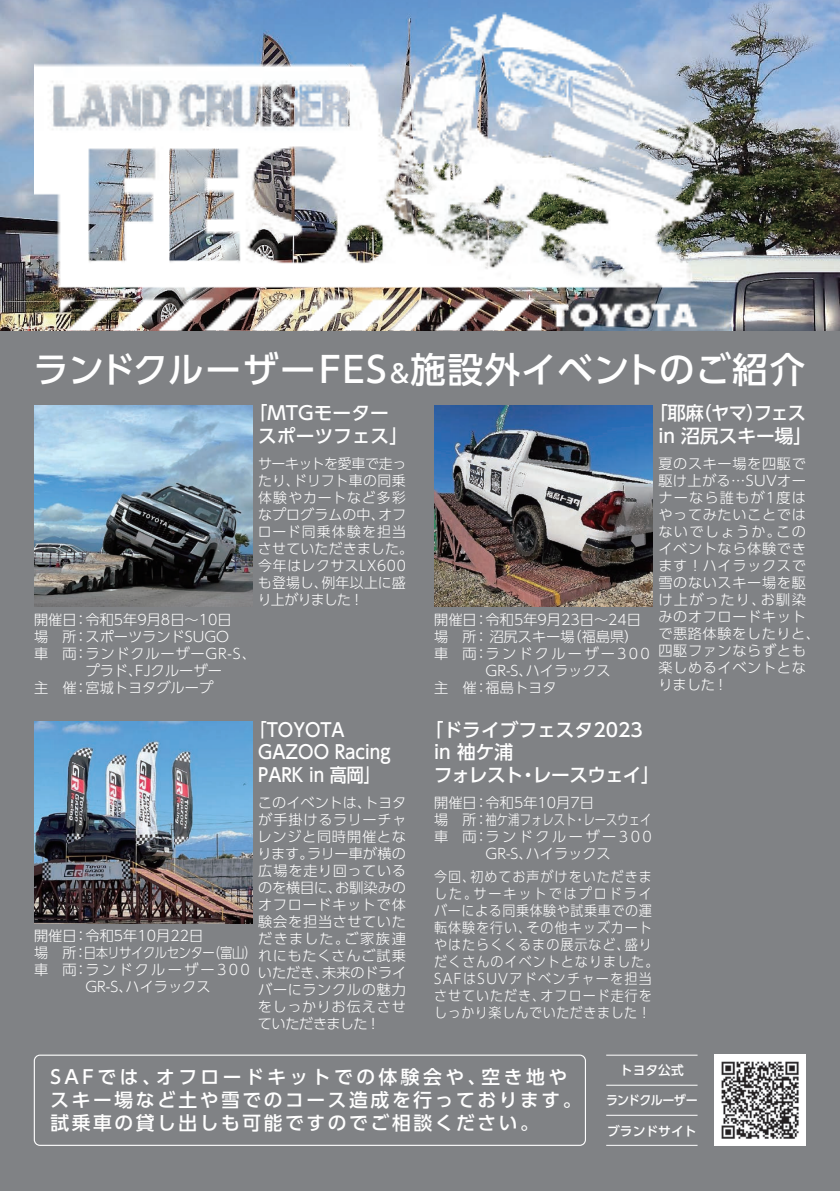
<style>
.page{position:relative;width:840px;height:1191px;background:#fff}
.page>*{position:absolute;margin:0;border:0;box-sizing:border-box;transform-origin:0 0}
.t1{font:500 35.4px "UD Shin Go Pr 6";letter-spacing:.04em;color:#fff}
.t2{font:500 18.8px/22.6px "UD Shin Go Pr 6";letter-spacing:.14em;color:#fff}
.t3{font:500 18.8px/22.6px "UD Shin Go Pr 6";color:#fff}
.t4{font:500 18.8px/22.6px "UD Shin Go Pr 6";color:#fff;scale:.91 1}
.t5{font:300 14.2px/17px "UD Shin Go Pr 6";letter-spacing:.045em;color:#fff}
.t6{font:300 14.2px "UD Shin Go Pr 6";color:#fff}
.t7{font:300 14.2px/17px "UD Shin Go Pr 6";letter-spacing:.075em;color:#fff;scale:.92 1}
.t8{font:300 14.2px/17px "UD Shin Go Pr 6";letter-spacing:.02em;color:#fff}
.t9{font:300 14.2px "UD Shin Go Pr 6";letter-spacing:.16em;color:#fff}
.t10{font:300 14.2px "UD Shin Go Pr 6";letter-spacing:-.035em;color:#fff}
.t11{font:300 14.2px "UD Shin Go Pr 6";letter-spacing:.175em;color:#fff}
.t12{font:500 12.8px "UD Shin Go Pr 6";color:#fff}
.t13{font:500 12.8px "UD Shin Go Pr 6";letter-spacing:-.05em;color:#fff;scale:.94 1}
.s1{font-size:24.8px}
</style>
<div class="page">
<div style="left:0;top:0;width:839px;height:1191px;background:#808285"></div>
<img style="left:0;top:0;width:839px;height:330px">
<img style="left:34px;top:0;width:786px;height:330px">
<img style="left:714px;top:1054px;width:91px;height:91px">
<div style="left:34px;top:1054px;width:551px;height:91px;border:1px solid #fff;border-radius:6px"></div>
<hr style="left:606px;top:1054px;width:91px;height:1px;background:#fff">
<hr style="left:606px;top:1115px;width:91px;height:1px;background:#fff">
<hr style="left:606px;top:1084px;width:91px;height:1px;background:#fff">
<hr style="left:606px;top:1145px;width:91px;height:1px;background:#fff">
<img style="left:34px;top:405px;width:218px;height:202px">
<img style="left:434px;top:405px;width:218px;height:202px">
<img style="left:34px;top:722px;width:218px;height:201px">
<h1 class="t1" style="left:33px;top:341px;width:773px">ランドクルーザーFES<span class="s1">＆</span>施設外イベントのご紹介</h1>
<p class="t6" style="left:34px;top:608px;width:199px">開催日：令和5年9月8日～10日</p>
<p class="t6" style="left:34px;top:625px;width:196px">場　所：スポーツランドSUGO</p>
<p class="t5" style="left:34px;top:644px;width:223px">車　両：ランドクルーザーGR-S、</p>
<p class="t6" style="left:85px;top:659px;width:138px">プラド、FJクルーザー</p>
<p class="t6" style="left:34px;top:676px;width:180px">主　催：宮城トヨタグループ</p>
<h2 class="t3" style="left:258px;top:401px;width:151px;text-indent:-9px">「MTGモータースポーツフェス」</h2>
<p class="t8" style="left:257px;top:454px;width:157px">サーキットを愛車で走ったり、ドリフト車の同乗体験やカートなど多彩なプログラムの中、オフロード同乗体験を担当させていただきました。今年はレクサスLX600も登場し、例年以上に盛り上がりました！</p>
<p class="t6" style="left:34px;top:924px;width:171px">開催日：令和5年10月22日</p>
<p class="t10" style="left:34px;top:941px;width:224px">場　所：日本リサイクルセンター（富山）</p>
<p class="t9" style="left:34px;top:958px;width:217px">車　両：ランドクルーザー300</p>
<p class="t6" style="left:85px;top:975px;width:127px">GR-S、ハイラックス</p>
<h2 class="t4" style="left:258px;top:718px;width:147px;text-indent:-8px">「TOYOTA<br>GAZOO Racing<br>PARK in 高岡」</h2>
<p class="t5" style="left:257px;top:793px;width:150px;text-align:justify">このイベントは、トヨタが手掛けるラリーチャレンジと同時開催となります。ラリー車が横の広場を走り回っているのを横目に、お馴染みのオフロードキットで体験会を担当させていただきました。ご家族連れにもたくさんご試乗いただき、未来のドライバーにランクルの魅力をしっかりお伝えさせていただきました！</p>
<p class="t6" style="left:434px;top:608px;width:208px">開催日：令和5年9月23日～24日</p>
<p class="t6" style="left:434px;top:625px;width:206px">場　所： 沼尻スキー場（福島県）</p>
<p class="t9" style="left:434px;top:642px;width:217px">車　両：ランドクルーザー300</p>
<p class="t6" style="left:485px;top:659px;width:127px">GR-S、ハイラックス</p>
<p class="t5" style="left:434px;top:678px;width:124px">主　催：福島トヨタ</p>
<h2 class="t3" style="left:648px;top:401px;width:165px;text-align:center">「耶麻（ヤマ）フェスin 沼尻スキー場」</h2>
<p class="t5" style="left:658px;top:454px;width:163px">夏のスキー場を四駆で駆け上がる…SUVオーナーなら誰もが1度はやってみたいことではないでしょうか。このイベントなら体験できます！ハイラックスで雪のないスキー場を駆け上がったり、お馴染みのオフロードキットで悪路体験をしたりと、四駆ファンならずとも楽しめるイベントとなりました！</p>
<h2 class="t3" style="left:433px;top:718px;width:227px;text-indent:-9px">「ドライブフェスタ2023 in 袖ケ浦<br>フォレスト・レースウェイ」</h2>
<p class="t6" style="left:434px;top:791px;width:161px">開催日：令和5年10月7日</p>
<p class="t6" style="left:434px;top:808px;width:219px">場　所：袖ケ浦フォレスト・レースウェイ</p>
<p class="t11" style="left:434px;top:825px;width:219px">車　両：ランドクルーザー300</p>
<p class="t6" style="left:485px;top:842px;width:127px">GR-S、ハイラックス</p>
<p class="t7" style="left:434px;top:867px;width:245px">今回、初めてお声がけをいただきました。サーキットではプロドライバーによる同乗体験や試乗車での運転体験を行い、その他キッズカートやはたらくくるまの展示など、盛りだくさんのイベントとなりました。<br>SAFはSUVアドベンチャーを担当させていただき、オフロード走行をしっかり楽しんでいただきました！</p>
<h2 class="t2" style="left:50px;top:1065px;width:532px">SAFでは、オフロードキットでの体験会や、空き地やスキー場など土や雪でのコース造成を行っております。試乗車の貸し出しも可能ですのでご相談ください。</h2>
<p class="t12" style="left:619px;top:1059px;width:65px">トヨタ公式</p>
<p class="t13" style="left:605px;top:1089px;width:99px">ランドクルーザー</p>
<p class="t12" style="left:607px;top:1120px;width:91px">ブランドサイト</p>
</div>
